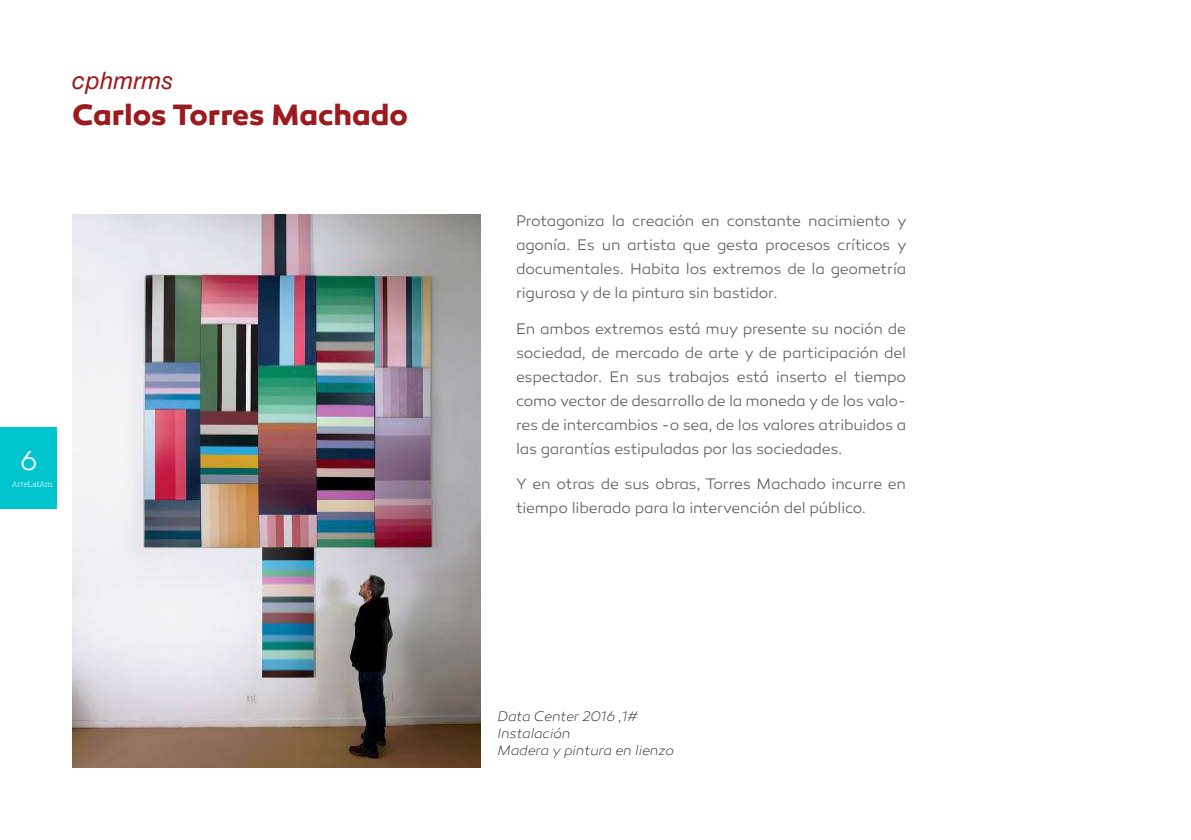
<style>
.page{position:relative;width:1191px;height:840px;background:#fff}
.page>*{position:absolute;margin:0;border:0;box-sizing:border-box;transform-origin:0 0}
.t1{font:700 30px "Canaro";letter-spacing:-.005em;color:#9b1b1e}
.t2{font:300 28px "Canaro";color:#fff}
.t3{font:italic 24px "Helvetica LT Std";color:#9b1b1e}
.t4{font:300 15.6px/24px "Canaro";letter-spacing:-.015em;color:#636366;text-align:justify}
.t5{font:italic 200 14px/16.8px "Canaro";letter-spacing:-.005em;color:#231f20}
.t6{font:300 8px "Roboto Slab";letter-spacing:-.01em;color:#fff}
</style>
<div class="page">
<div style="left:0;top:426px;width:57px;height:82px;background:#00c5ce"></div>
<img style="left:72px;top:214px;width:408px;height:553px">
<h3 class="t3" style="left:72px;top:67px;width:103px">cphmrms</h3>
<h1 class="t1" style="left:72px;top:96px;width:337px">Carlos Torres Machado</h1>
<h2 class="t2" style="left:20px;top:444px;width:19px">6</h2>
<p class="t6" style="left:12px;top:478px;width:43px">ArteLatAm</p>
<p class="t4" style="left:516px;top:209px;width:392px">Protagoniza la creación en constante nacimiento y agonía. Es un artista que gesta procesos críticos y documentales. Habita los extremos de la geometría rigurosa y de la pintura sin bastidor.</p>
<p class="t4" style="left:516px;top:316px;width:391px">En ambos extremos está muy presente su noción de sociedad, de mercado de arte y de participación del espectador. En sus trabajos está inserto el tiempo como vector de desarrollo de la moneda y de los valo&shy;res de intercambios -o sea, de los valores atribuidos a las garantías estipuladas por las sociedades.</p>
<p class="t4" style="left:516px;top:472px;width:391px">Y en otras de sus obras, Torres Machado incurre en tiempo liberado para la intervención del público.</p>
<p class="t5" style="left:497px;top:708px;width:178px">Data Center 2016 ,1#<br>Instalación<br>Madera y pintura en lienzo</p>
</div>
